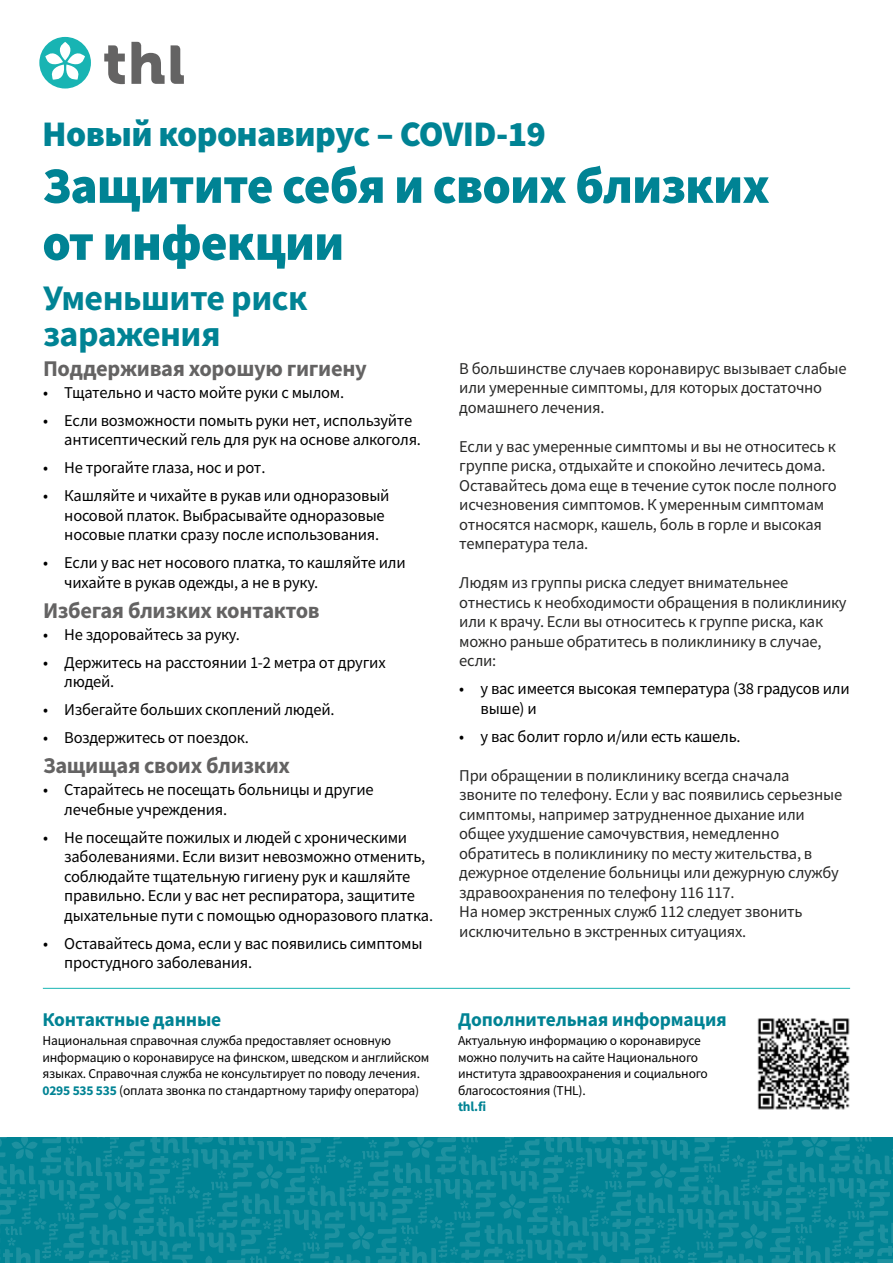
<style>
.page{position:relative;width:893px;height:1263px;background:#fff}
.page>*{position:absolute;margin:0;border:0;box-sizing:border-box;transform-origin:0 0}
.ALAOTSIKKO_H1{font:900 51px/57px "Source Sans Pro";letter-spacing:-.015em;color:#008394}
.PÄÄOTSIKKO_KORONA_H{font:900 36px "Source Sans Pro";letter-spacing:-.015em;color:#008394}
.ALAOTSIKKO_H2{font:700 36px/36px "Source Sans Pro";letter-spacing:-.015em;color:#008394}
.ALAOTSIKKO_H3{font:700 22.5px "Source Sans Pro";letter-spacing:-.015em;color:#646363}
.YHTEYSTIEDOT_H4{font:700 19.5px "Source Sans Pro";letter-spacing:-.01em;color:#008394}
.BULLET_TÄMÄ{font:16.5px/19.5px "Source Sans Pro";letter-spacing:-.015em;color:#000}
.LEIPIS_TÄMÄ_P{font:16.5px/19.5px "Source Sans Pro";letter-spacing:-.015em;color:#282827}
.YHTEISTIEDOT_info{font:13.5px/16.5px "Source Sans Pro";letter-spacing:-.015em;color:#000}
.YHTEISTIEDOT_info-2{font:700 13.5px "Source Sans Pro";color:#008394}
.s1{font-weight:700;color:#008394}
</style>
<div class="page">
<svg style="left:104px;top:42px;width:80px;height:42px"></svg>
<div style="left:39px;top:37px;width:52px;height:52px;background:#18b4b3;border-radius:50%"></div>
<svg style="left:45px;top:42px;width:40px;height:38px"></svg>
<svg style="left:0;top:1137px;width:893px;height:126px;background:#0a8797"></svg>
<hr style="left:43px;top:988px;width:807px;height:1px;background:#18b4b3">
<img style="left:757px;top:1018px;width:93px;height:92px">
<p class="PÄÄOTSIKKO_KORONA_H" style="left:42px;top:109px;width:505px">Новый коронавирус – COVID-19</p>
<h1 class="ALAOTSIKKO_H1" style="left:42px;top:157px;width:729px">Защитите себя и своих близких от инфекции</h1>
<h2 class="ALAOTSIKKO_H2" style="left:43px;top:279px;width:266px">Уменьшите риск заражения</h2>
<h3 class="ALAOTSIKKO_H3" style="left:43px;top:353px;width:325px">Поддерживая хорошую гигиену</h3>
<p class="BULLET_TÄMÄ" style="left:43px;top:382px;width:303px">• Тщательно и часто мойте руки с мылом.</p>
<p class="BULLET_TÄMÄ" style="left:64px;top:410px;width:358px;text-indent:-21px">• Если возможности помыть руки нет, используйте антисептический гель для рук на основе алкоголя.</p>
<p class="BULLET_TÄMÄ" style="left:43px;top:458px;width:224px">• Не трогайте глаза, нос и рот.</p>
<p class="BULLET_TÄMÄ" style="left:64px;top:486px;width:327px;text-indent:-21px">• Кашляйте и чихайте в рукав или одноразовый носовой платок. Выбрасывайте одноразовые носовые платки сразу после использования.</p>
<p class="BULLET_TÄMÄ" style="left:64px;top:553px;width:343px;text-indent:-21px">• Если у вас нет носового платка, то кашляйте или чихайте в рукав одежды, а не в руку.</p>
<h3 class="ALAOTSIKKO_H3" style="left:43px;top:595px;width:278px">Избегая близких контактов</h3>
<p class="BULLET_TÄMÄ" style="left:43px;top:624px;width:198px">• Не здоровайтесь за руку.</p>
<p class="BULLET_TÄMÄ" style="left:64px;top:652px;width:323px;text-indent:-21px">• Держитесь на расстоянии 1-2 метра от других людей.</p>
<p class="BULLET_TÄMÄ" style="left:43px;top:700px;width:293px">• Избегайте больших скоплений людей.</p>
<p class="BULLET_TÄMÄ" style="left:43px;top:728px;width:207px">• Воздержитесь от поездок.</p>
<h3 class="ALAOTSIKKO_H3" style="left:43px;top:751px;width:249px">Защищая своих близких</h3>
<p class="BULLET_TÄMÄ" style="left:64px;top:780px;width:311px;text-indent:-21px">• Старайтесь не посещать больницы и другие лечебные учреждения.</p>
<p class="BULLET_TÄMÄ" style="left:64px;top:827px;width:370px;text-indent:-21px">• Не посещайте пожилых и людей с хроническими заболеваниями. Если визит невозможно отменить, соблюдайте тщательную гигиену рук и кашляйте правильно. Если у вас нет респиратора, защитите дыхательные пути с помощью одноразового платка.</p>
<p class="BULLET_TÄMÄ" style="left:64px;top:933px;width:360px;text-indent:-21px">• Оставайтесь дома, если у вас появились симптомы простудного заболевания.</p>
<p class="LEIPIS_TÄMÄ_P" style="left:459px;top:358px;width:389px">В большинстве случаев коронавирус вызывает слабые или умеренные симптомы, для которых достаточно домашнего лечения.</p>
<p class="LEIPIS_TÄMÄ_P" style="left:459px;top:436px;width:379px">Если у вас умеренные симптомы и вы не относитесь к группе риска, отдыхайте и спокойно лечитесь дома.<br>Оставайтесь дома еще в течение суток после полного исчезновения симптомов. К умеренным симптомам относятся насморк, кашель, боль в горле и высокая температура тела.</p>
<p class="LEIPIS_TÄMÄ_P" style="left:459px;top:573px;width:389px">Людям из группы риска следует внимательнее отнестись к необходимости обращения в поликлинику или к врачу. Если вы относитесь к группе риска, как можно раньше обратитесь в поликлинику в случае, если:</p>
<p class="BULLET_TÄMÄ" style="left:481px;top:679px;width:371px;text-indent:-21px">• у вас имеется высокая температура (38 градусов или выше) и</p>
<p class="BULLET_TÄMÄ" style="left:459px;top:726px;width:283px">• у вас болит горло и/или есть кашель.</p>
<p class="LEIPIS_TÄMÄ_P" style="left:459px;top:765px;width:384px">При обращении в поликлинику всегда сначала звоните по телефону. Если у вас появились серьезные симптомы, например затрудненное дыхание или общее ухудшение самочувствия, немедленно обратитесь в поликлинику по месту жительства, в дежурное отделение больницы или дежурную службу здравоохранения по телефону 116 117.</p>
<p class="LEIPIS_TÄMÄ_P" style="left:459px;top:902px;width:345px">На номер экстренных служб 112 следует звонить исключительно в экстренных ситуациях.</p>
<h4 class="YHTEYSTIEDOT_H4" style="left:42px;top:1006px;width:180px">Контактные данные</h4>
<p class="YHTEISTIEDOT_info" style="left:42px;top:1032px;width:389px">Национальная справочная служба предоставляет основную информацию о коронавирусе на финском, шведском и английском языках. Справочная служба не консультирует по поводу лечения.</p>
<p class="YHTEISTIEDOT_info" style="left:42px;top:1082px;width:378px"><span class="s1">0295 535 535</span> (оплата звонка по стандартному тарифу оператора)</p>
<h4 class="YHTEYSTIEDOT_H4" style="left:458px;top:1006px;width:270px">Дополнительная информация</h4>
<p class="YHTEISTIEDOT_info" style="left:458px;top:1032px;width:251px">Актуальную информацию о коронавирусе можно получить на сайте Национального института здравоохранения и социального благосостояния (THL).</p>
<p class="YHTEISTIEDOT_info-2" style="left:458px;top:1098px;width:30px">thl.fi</p>
</div>
